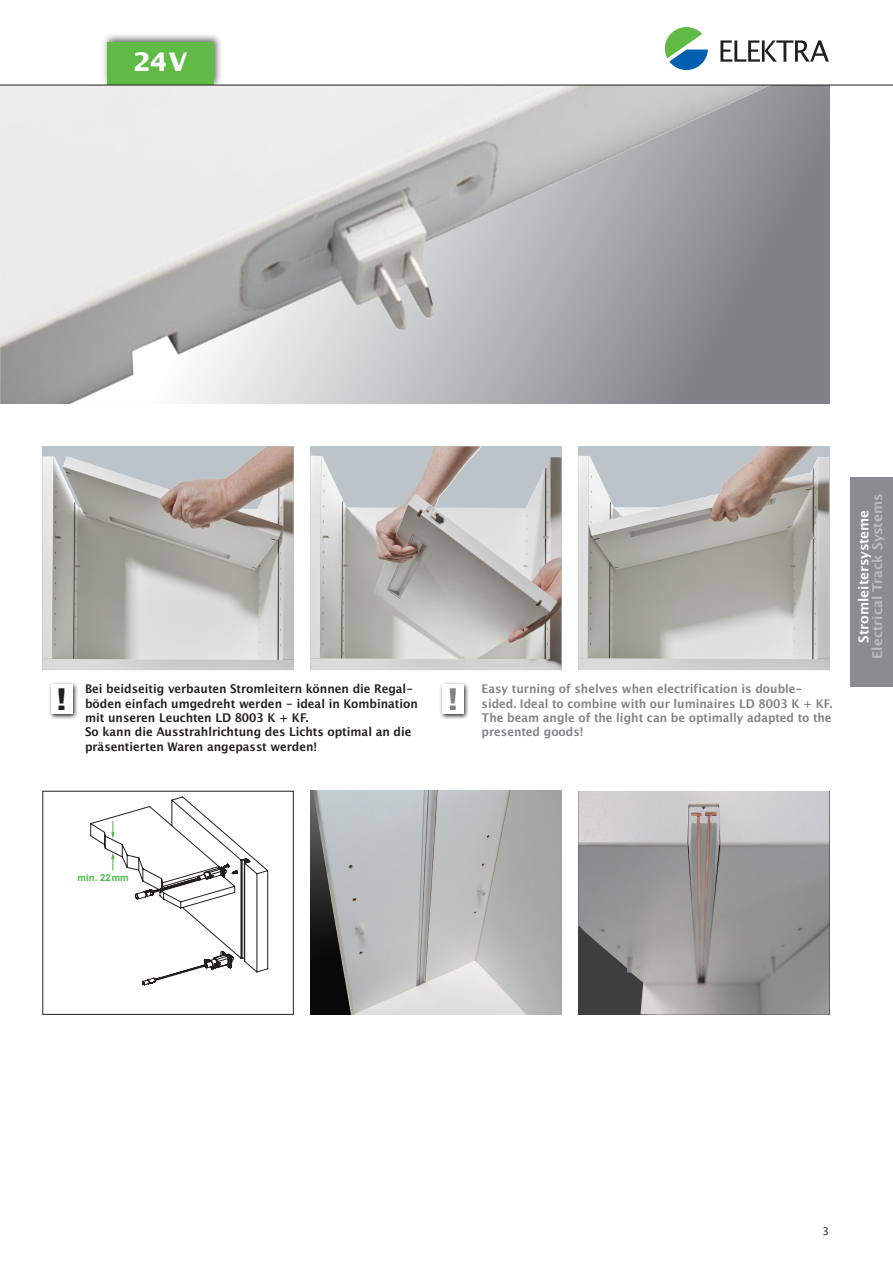
<style>
.page{position:relative;width:893px;height:1263px;background:#fff}
.page>*{position:absolute;margin:0;border:0;box-sizing:border-box;transform-origin:0 0}
.t1{font:700 30px "Lucida San";color:#231f20}
.t2{font:700 30px "Lucida San";color:#808285}
.t3{font:700 25.5px "Lucida San";color:#fff}
.t4{font:13.5px "Lucida San Dem";color:#bcbdc0}
.t5{font:13.5px "Lucida San Dem";color:#fff}
.t6{font:12px/14.4px "Lucida San Dem";color:#231f20;scale:.95 1}
.t7{font:12px/14.4px "Lucida San Dem";color:#808285;scale:.95 1}
.t8{font:10.5px "Lucida San Rom";color:#231f20}
.t9{font:700 9.6px "Arial";color:#4cb848}
</style>
<div class="page">
<svg style="left:665px;top:27px;width:43px;height:43px"></svg>
<svg style="left:720px;top:40px;width:109px;height:22px"></svg>
<div style="left:850px;top:478px;width:43px;height:209px;background:#8a8c8f"></div>
<div style="left:0;top:85px;width:829px;height:319px;background:#808285"></div>
<img style="left:100px;top:35px;width:126px;height:50px">
<div style="left:107px;top:42px;width:107px;height:43px;background:#60bb46"></div>
<img style="left:310px;top:446px;width:251px;height:224px">
<img style="left:43px;top:446px;width:251px;height:224px">
<img style="left:578px;top:446px;width:251px;height:224px">
<svg style="left:90px;top:796px;width:178px;height:189px"></svg>
<div style="left:43px;top:791px;width:251px;height:224px;border:1px solid #231f20"></div>
<img style="left:578px;top:791px;width:251px;height:224px">
<img style="left:310px;top:791px;width:251px;height:224px">
<svg style="left:49px;top:682px;width:29px;height:37px"></svg>
<div style="left:51px;top:684px;width:21px;height:30px;background:#fff"></div>
<svg style="left:440px;top:682px;width:29px;height:37px"></svg>
<div style="left:442px;top:684px;width:21px;height:30px;background:#fff"></div>
<img style="left:0;top:86px;width:771px;height:318px">
<hr style="left:0;top:85px;width:893px;height:1px;background:#231f20">
<h2 class="t3" style="left:134px;top:45px;width:55px">24V</h2>
<p class="t6" style="left:85px;top:682px;width:352px">Bei beidseitig verbauten Stromleitern können die Regal&shy;böden einfach umgedreht werden - ideal in Kombination mit unseren Leuchten LD 8003 K + KF.<br>So kann die Ausstrahlrichtung des Lichts optimal an die präsentierten Waren angepasst werden!</p>
<p class="t7" style="left:482px;top:682px;width:371px">Easy turning of shelves when electrification is double&shy;sided. Ideal to combine with our luminaires LD 8003 K + KF.<br>The beam angle of the light can be optimally adapted to the presented goods!</p>
<h1 class="t1" style="left:57px;top:679px;width:12px">!</h1>
<h1 class="t2" style="left:448px;top:679px;width:12px">!</h1>
<p class="t4" style="left:869px;top:659px;width:167px;rotate:-90deg">Electrical Track Systems</p>
<p class="t5" style="left:855px;top:643px;width:135px;rotate:-90deg">Stromleitersysteme</p>
<p class="t9" style="left:78px;top:871px;width:53px">min. 22mm</p>
<p class="t8" style="left:822px;top:1224px;width:8px">3</p>
</div>
